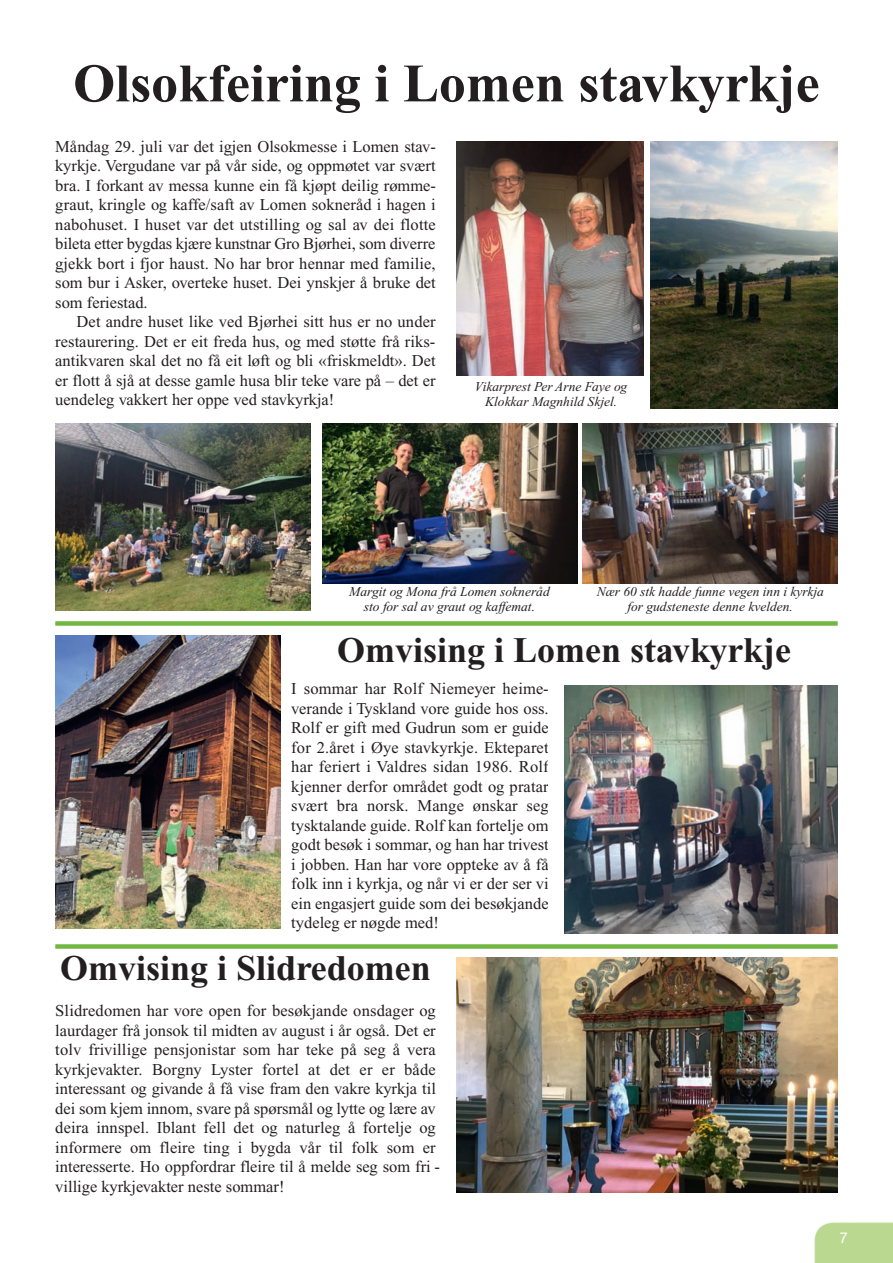
<style>
.page{position:relative;width:893px;height:1263px;background:#fff}
.page>*{position:absolute;margin:0;border:0;box-sizing:border-box;transform-origin:0 0}
.t1{font:700 54px "Times New Roman";color:#231f20}
.t2{font:700 36px "Times New Roman";color:#231f20}
.t3{font:16.5px/19.5px "Times New Roman";color:#231f20;text-align:justify}
.t4{font:15px "Helvetica Neue";color:#fff}
.t5{font:italic 13.5px/15px "Times New Roman";color:#231f20;text-align:center}
</style>
<div class="page">
<div style="left:814px;top:1222px;width:79px;height:41px;background:#bbd891"></div>
<img style="left:457px;top:141px;width:187px;height:235px">
<img style="left:651px;top:141px;width:187px;height:267px">
<img style="left:457px;top:958px;width:381px;height:235px">
<img style="left:55px;top:424px;width:255px;height:187px">
<img style="left:322px;top:424px;width:255px;height:159px">
<img style="left:583px;top:424px;width:255px;height:159px">
<div style="left:55px;top:621px;width:783px;height:5px;background:#73b743"></div>
<div style="left:55px;top:944px;width:783px;height:5px;background:#73b743"></div>
<img style="left:564px;top:686px;width:274px;height:248px">
<img style="left:55px;top:635px;width:226px;height:294px">
<h1 class="t1" style="left:73px;top:66px;width:748px">Olsokfeiring i Lomen stavkyrkje</h1>
<p class="t3" style="left:55px;top:138px;width:382px">Måndag 29. juli var det igjen Olsokmesse i Lomen stav - kyrkje. Vergudane var på vår side, og oppmøtet var svært bra. I forkant av messa kunne ein få kjøpt deilig rømme - graut, kringle og kaffe/saft av Lomen sokneråd i hagen i nabohuset. I huset var det utstilling og sal av dei flotte bileta etter bygdas kjære kunstnar Gro Bjørhei, som diverre gjekk bort i fjor haust. No har bror hennar med familie, som bur i Asker, overteke huset. Dei ynskjer å bruke det som feriestad.</p>
<p class="t3" style="left:55px;top:314px;width:382px;text-indent:21px">Det andre huset like ved Bjørhei sitt hus er no under restaurering. Det er eit freda hus, og med støtte frå riks&shy;antikvaren skal det no få eit løft og bli «friskmeldt». Det er flott å sjå at desse gamle husa blir teke vare på – det er uendeleg vakkert her oppe ved stavkyrkja!</p>
<p class="t5" style="left:475px;top:380px;width:154px">Vikarprest Per Arne Faye og<br>Klokkar Magnhild Skjel.</p>
<p class="t5" style="left:349px;top:585px;width:202px">Margit og Mona frå Lomen sokneråd sto for sal av graut og kaffemat.</p>
<p class="t5" style="left:597px;top:585px;width:229px">Nær 60 stk hadde funne vegen inn i kyrkja for gudsteneste denne kvelden.</p>
<h2 class="t2" style="left:337px;top:638px;width:455px">Omvising i Lomen stavkyrkje</h2>
<p class="t3" style="left:291px;top:681px;width:259px">I sommar har Rolf Niemeyer heime - verande i Tyskland vore guide hos oss.<br>Rolf er gift med Gudrun som er guide for 2.året i Øye stavkyrkje. Ekteparet har feriert i Valdres sidan 1986. Rolf kjenner derfor området godt og pratar svært bra norsk. Mange ønskar seg tysktalande guide. Rolf kan fortelje om godt besøk i sommar, og han har trivest i jobben. Han har vore oppteke av å få folk inn i kyrkja, og når vi er der ser vi ein engasjert guide som dei besøkjande tydeleg er nøgde med!</p>
<h2 class="t2" style="left:60px;top:956px;width:372px">Omvising i Slidredomen</h2>
<p class="t3" style="left:55px;top:1002px;width:386px;text-align:left">Slidredomen har vore open for besøkjande onsdager og laurdager frå jonsok til midten av august i år også. Det er tolv frivillige pensjonistar som har teke på seg å vera kyrkje vakter. Borgny Lyster fortel at det er er både interessant og givande å få vise fram den vakre kyrkja til dei som kjem innom, svare på spørsmål og lytte og lære av deira innspel. Iblant fell det og naturleg å fortelje og informere om fleire ting i bygda vår til folk som er interesserte. Ho oppfordrar fleire til å melde seg som fri - villige kyrkjevakter neste sommar!</p>
<p class="t4" style="left:840px;top:1232px;width:10px">7</p>
</div>
